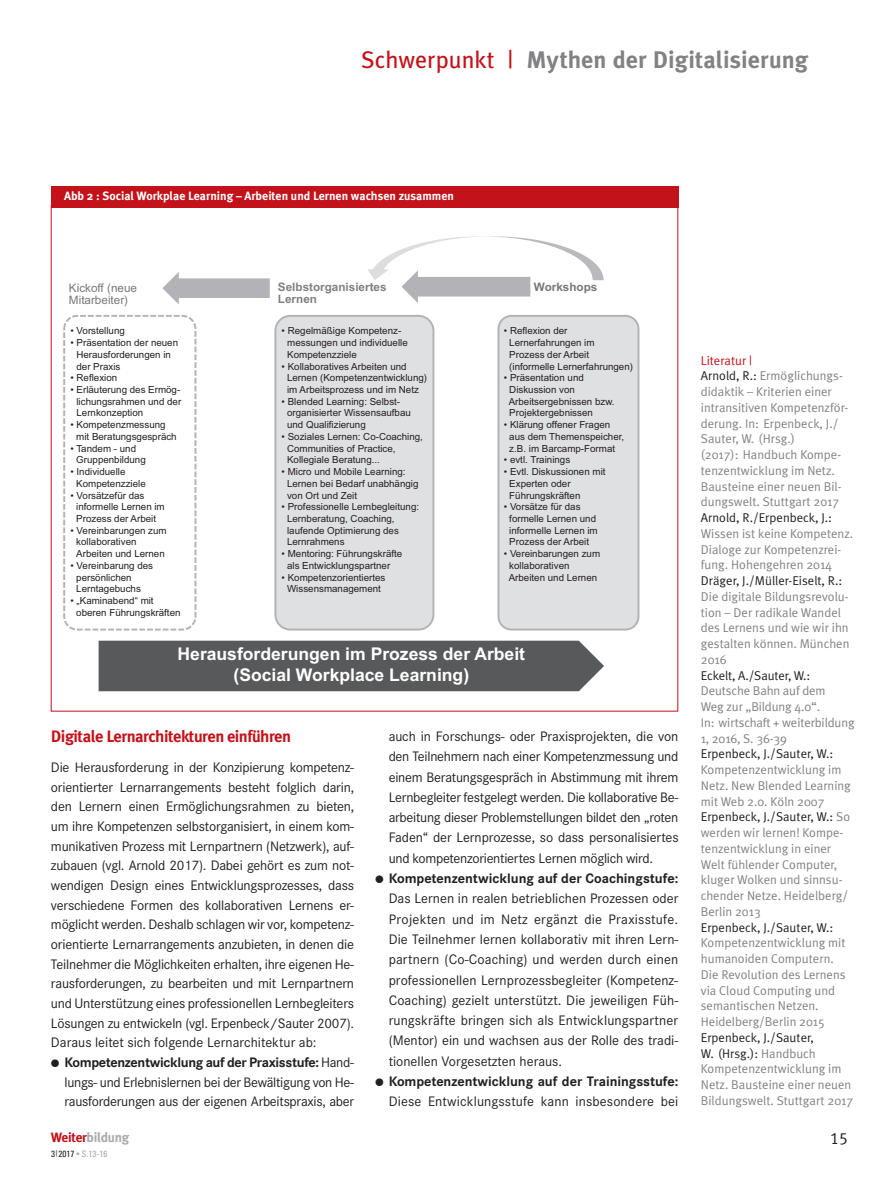
<style>
.page{position:relative;width:893px;height:1191px;background:#fff}
.page>*{position:absolute;margin:0;border:0;box-sizing:border-box;transform-origin:0 0}
.t1{font:700 24px "Meta Plus";letter-spacing:.005em;color:#808285}
.t2{font:700 17.55px/21px "Arial";color:#fff;text-align:center}
.t3{font:700 16.5px "Meta Plus";letter-spacing:-.03em;color:#c4121a}
.t4{font:16.5px "Meta Plus Normal Caps";color:#231f20}
.t5{font:14.25px/19.6px "Corporate S";letter-spacing:-.015em;color:#231f20;text-align:justify}
.t6{font:700 14.25px/20.2px "Corporate S";letter-spacing:-.005em;color:#231f20;text-align:right}
.t7{font:700 13.5px "Meta Plus";letter-spacing:-.025em;color:#a8a9ad}
.t8{font:12.75px/15.8px "Meta Plus Normal";color:#808285}
.t9{font:12.75px "Meta Plus Normal";color:#231f20}
.t10{font:700 12px "Meta Plus";color:#fff}
.t11{font:700 11.7px/12.1px "Arial";color:#7e8083}
.t12{font:11.7px/12.1px "Arial";color:#76787b}
.t13{font:700 11.7px "Arial";color:#76787b}
.t14{font:9.75px/11.7px "Arial";color:#231f20}
.t15{font:condensed 9px "Univers LT Std";color:#a8a9ad}
.s1{font-weight:400;color:#c4121a}
.s2{font-weight:700}
.s3{color:#c4121a}
.s4{color:#231f20}
.s5{font-weight:400}
</style>
<div class="page">
<div style="left:51px;top:186px;width:627px;height:22px;background:#c4121a"></div>
<svg style="left:162px;top:272px;width:108px;height:32px"></svg>
<div style="left:274px;top:315px;width:160px;height:315px;background:#dfe0e2"></div>
<svg style="left:367px;top:236px;width:237px;height:67px"></svg>
<svg style="left:63px;top:315px;width:133px;height:315px"></svg>
<div style="left:497px;top:315px;width:142px;height:315px;background:#dfe0e2"></div>
<div style="left:99px;top:640px;width:505px;height:51px;background:#58595b"></div>
<h1 class="t1" style="left:361px;top:46px;width:449px"><span class="s1">Schwerpunkt |</span> Mythen der Digitalisierung</h1>
<p class="t10" style="left:64px;top:189px;width:391px">Abb 2 : Social Workplae Learning – Arbeiten und Lernen wachsen zusammen</p>
<p class="t12" style="left:69px;top:282px;width:70px">Kickoff (neue<br>Mitarbeiter)</p>
<p class="t11" style="left:278px;top:281px;width:110px">Selbstorganisiertes<br>Lernen</p>
<p class="t13" style="left:534px;top:279px;width:65px">Workshops</p>
<p class="t14" style="left:70px;top:325px;width:56px">• Vorstellung</p>
<p class="t14" style="left:76px;top:337px;width:103px;text-indent:-6px">• Präsentation der neuen<br>Herausforderungen in der Praxis</p>
<p class="t14" style="left:70px;top:372px;width:48px">• Reflexion</p>
<p class="t14" style="left:76px;top:384px;width:106px;text-align:justify;text-indent:-6px">• Erläuterung des Ermög&shy;lichungsrahmen und der Lernkonzeption</p>
<p class="t14" style="left:76px;top:419px;width:102px;text-indent:-6px">• Kompetenzmessung mit Beratungsgespräch</p>
<p class="t14" style="left:76px;top:442px;width:71px;text-indent:-6px">• Tandem - und<br>Gruppenbildung</p>
<p class="t14" style="left:76px;top:466px;width:71px;text-indent:-6px">• Individuelle<br>Kompetenzziele</p>
<p class="t14" style="left:76px;top:489px;width:90px;text-indent:-6px">• Vorsätzefür das informelle Lernen im<br>Prozess der Arbeit</p>
<p class="t14" style="left:76px;top:524px;width:92px;text-indent:-6px">• Vereinbarungen zum kollaborativen<br>Arbeiten und Lernen</p>
<p class="t14" style="left:76px;top:559px;width:78px;text-indent:-6px">• Vereinbarung des persönlichen<br>Lerntagebuchs</p>
<p class="t14" style="left:76px;top:595px;width:106px;text-indent:-6px">• „Kaminabend“ mit oberen Führungskräften</p>
<p class="t14" style="left:287px;top:325px;width:122px;text-indent:-6px">• Regelmäßige Kompetenz&shy;messungen und individuelle<br>Kompetenzziele</p>
<p class="t14" style="left:287px;top:360px;width:142px;text-indent:-5px">• Kollaboratives Arbeiten und<br>Lernen (Kompetenzentwicklung) im Arbeitsprozess und im Netz</p>
<p class="t14" style="left:287px;top:395px;width:125px;text-indent:-5px">• Blended Learning: Selbst&shy;organisierter Wissensaufbau und Qualifizierung</p>
<p class="t14" style="left:287px;top:431px;width:137px;text-indent:-5px">• Soziales Lernen: Co-Coaching,<br>Communities of Practice,<br>Kollegiale Beratung...</p>
<p class="t14" style="left:287px;top:466px;width:133px;text-indent:-5px">• Micro und Mobile Learning:<br>Lernen bei Bedarf unabhängig von Ort und Zeit</p>
<p class="t14" style="left:287px;top:501px;width:134px;text-indent:-5px">• Professionelle Lernbegleitung:<br>Lernberatung, Coaching, laufende Optimierung des<br>Lernrahmens</p>
<p class="t14" style="left:287px;top:548px;width:117px;text-indent:-5px">• Mentoring: Führungskräfte als Entwicklungspartner</p>
<p class="t14" style="left:282px;top:571px;width:105px;text-align:center">• Kompetenzorientiertes<br>Wissensmanagement</p>
<p class="t14" style="left:509px;top:325px;width:125px;text-indent:-5px">• Reflexion der<br>Lernerfahrungen im<br>Prozess der Arbeit (informelle Lernerfahrungen)</p>
<p class="t14" style="left:509px;top:372px;width:107px;text-indent:-5px">• Präsentation und<br>Diskussion von<br>Arbeitsergebnissen bzw.<br>Projektergebnissen</p>
<p class="t14" style="left:509px;top:419px;width:116px;text-indent:-5px">• Klärung offener Fragen aus dem Themenspeicher, z.B. im Barcamp-Format</p>
<p class="t14" style="left:504px;top:454px;width:68px">• evtl. Trainings</p>
<p class="t14" style="left:509px;top:466px;width:98px;text-indent:-5px">• Evtl. Diskussionen mit<br>Experten oder<br>Führungskräften</p>
<p class="t14" style="left:509px;top:501px;width:90px;text-indent:-5px">• Vorsätze für das formelle Lernen und informelle Lernen im<br>Prozess der Arbeit</p>
<p class="t14" style="left:509px;top:548px;width:93px;text-indent:-5px">• Vereinbarungen zum kollaborativen<br>Arbeiten und Lernen</p>
<p class="t2" style="left:178px;top:643px;width:349px">Herausforderungen im Prozess der Arbeit (Social Workplace Learning)</p>
<p class="t3" style="left:51px;top:726px;width:242px">Digitale Lernarchitekturen einführen</p>
<p class="t5" style="left:51px;top:756px;width:305px">Die Herausforderung in der Konzipierung kompetenz&shy;orientierter Lernarrangements besteht folglich darin, den Lernern einen Ermöglichungsrahmen zu bieten, um ihre Kompetenzen selbstorganisiert, in einem kom&shy;munikativen Prozess mit Lernpartnern (Netzwerk), auf&shy;zubauen (vgl. Arnold 2017). Dabei gehört es zum not&shy;wendigen Design eines Entwicklungsprozesses, dass verschiedene Formen des kollaborativen Lernens er&shy;möglicht werden. Deshalb schlagen wir vor, kompetenz&shy;orientierte Lernarrangements anzubieten, in denen die Teilnehmer die Möglichkeiten erhalten, ihre eigenen He&shy;rausforderungen, zu bearbeiten und mit Lernpartnern und Unterstützung eines professionellen Lernbegleiters Lösungen zu entwickeln (vgl. Erpenbeck/Sauter 2007).<br>Daraus leitet sich folgende Lernarchitektur ab:</p>
<p class="t5" style="left:64px;top:1051px;width:291px;text-indent:-13px">● <span class="s2">Kompetenzentwicklung auf der Praxisstufe:</span> Hand&shy;lungs- und Erlebnislernen bei der Bewältigung von He&shy;rausforderungen aus der eigenen Arbeitspraxis, aber</p>
<p class="t7" style="left:51px;top:1129px;width:80px"><span class="s3">Weiter</span>bildung</p>
<p class="t15" style="left:51px;top:1147px;width:58px"><span class="s4">3</span> <sup>|</sup> <span class="s4">2017</span> • S.13-16</p>
<p class="t5" style="left:389px;top:725px;width:291px;line-height:20.2px">auch in Forschungs- oder Praxisprojekten, die von den Teilnehmern nach einer Kompetenzmessung und einem Beratungsgespräch in Abstimmung mit ihrem Lernbegleiter festgelegt werden. Die kollaborative Be&shy;arbeitung dieser Problemstellungen bildet den „roten Faden“ der Lernprozesse, so dass personalisiertes und kompetenzorientiertes Lernen möglich wird.</p>
<p class="t5" style="left:389px;top:867px;width:291px;line-height:20.2px;text-indent:-13px">● <span class="s2">Kompetenzentwicklung auf der Coachingstufe:<br></span>Das Lernen in realen betrieblichen Prozessen oder Projekten und im Netz ergänzt die Praxisstufe.<br>Die Teilnehmer lernen kollaborativ mit ihren Lern&shy;partnern (Co-Coaching) und werden durch einen professionellen Lernprozessbegleiter (Kompetenz-Coaching) gezielt unterstützt. Die jeweiligen Füh&shy;rungskräfte bringen sich als Entwicklungspartner (Mentor) ein und wachsen aus der Rolle des tradi&shy;tionellen Vorgesetzten heraus.</p>
<p class="t6" style="left:375px;top:1070px;width:305px">● Kompetenzentwicklung auf der Trainingsstufe:<br><span class="s5">Diese Entwicklungsstufe kann insbesondere bei</span></p>
<p class="t8" style="left:701px;top:352px;width:149px"><span class="s3">Literatur |<br></span><span class="s4">Arnold, R.:</span> Ermöglichungs&shy;didaktik – Kriterien einer intransitiven Kompetenzför&shy;derung. In: Erpenbeck, J./<br>Sauter, W. (Hrsg.)<br>(2017): Handbuch Kompe&shy;tenzentwicklung im Netz.<br>Bausteine einer neuen Bil&shy;dungswelt. Stuttgart 2017</p>
<p class="t9" style="left:701px;top:510px;width:133px">Arnold, R./Erpenbeck, J.:</p>
<p class="t8" style="left:701px;top:525px;width:154px">Wissen ist keine Kompetenz.<br>Dialoge zur Kompetenzrei&shy;fung. Hohengehren 2014</p>
<p class="t9" style="left:701px;top:573px;width:143px">Dräger, J./Müller-Eiselt, R.:</p>
<p class="t8" style="left:701px;top:588px;width:150px">Die digitale Bildungsrevolu&shy;tion – Der radikale Wandel des Lernens und wie wir ihn gestalten können. München<br>2016</p>
<p class="t9" style="left:701px;top:668px;width:111px">Eckelt, A./Sauter, W.:</p>
<p class="t8" style="left:701px;top:683px;width:155px">Deutsche Bahn auf dem<br>Weg zur „Bildung 4.0“.<br>In: wirtschaft + weiterbildung<br>1, 2016, S. 36-39</p>
<p class="t9" style="left:701px;top:746px;width:134px">Erpenbeck, J./Sauter, W.:</p>
<p class="t8" style="left:701px;top:761px;width:152px">Kompetenzentwicklung im<br>Netz. New Blended Learning mit Web 2.0. Köln 2007<br><span class="s4">Erpenbeck, J./Sauter, W.:</span> So werden wir lernen! Kompe&shy;tenzentwicklung in einer<br>Welt fühlender Computer, kluger Wolken und sinnsu&shy;chender Netze. Heidelberg/<br>Berlin 2013</p>
<p class="t9" style="left:701px;top:920px;width:134px">Erpenbeck, J./Sauter, W.:</p>
<p class="t8" style="left:701px;top:935px;width:146px">Kompetenzentwicklung mit humanoiden Computern.<br>Die Revolution des Lernens via Cloud Computing und semantischen Netzen.<br>Heidelberg/Berlin 2015</p>
<p class="t8" style="left:701px;top:1029px;width:154px"><span class="s4">Erpenbeck, J./Sauter,<br>W. (Hrsg.):</span> Handbuch<br>Kompetenzentwicklung im<br>Netz. Bausteine einer neuen<br>Bildungswelt. Stuttgart 2017</p>
<p class="t4" style="left:830px;top:1129px;width:19px">15</p>
</div>
